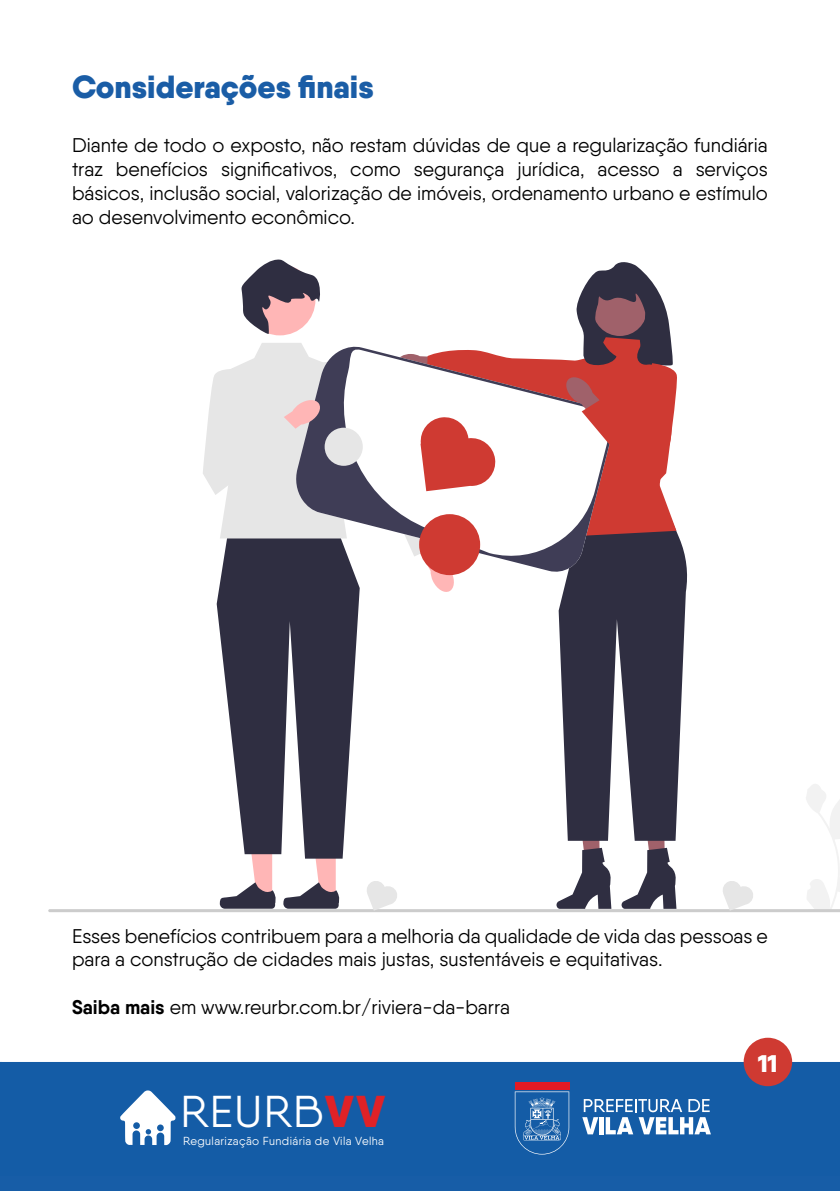
<style>
.page{position:relative;width:840px;height:1191px;background:#fff}
.page>*{position:absolute;margin:0;border:0;box-sizing:border-box;transform-origin:0 0}
.t1{font:44.6px "Qanelas";letter-spacing:.03em;color:#fff}
.t2{font:900 32px "Qanelas";color:#1a5da6}
.t3{font:900 24px "Qanelas";color:#fff}
.t4{font:19.8px/23.8px "Qanelas";color:#000;text-align:justify}
.t5{font:11.6px "Qanelas";letter-spacing:.03em;color:#fff}
.s1{font-weight:700}
.s2{font-weight:900;color:#e02227}
</style>
<div class="page">
<div style="left:0;top:1175px;width:839px;height:16px;background:#175da7"></div>
<div style="left:0;top:1062px;width:839px;height:113px;background:#145ca6"></div>
<svg style="left:514px;top:1091px;width:55px;height:63px"></svg>
<div style="left:514px;top:1082px;width:55px;height:7px;background:#e21a24"></div>
<svg style="left:582px;top:1099px;width:128px;height:35px"></svg>
<svg style="left:120px;top:1090px;width:55px;height:55px"></svg>
<div style="left:743px;top:1037px;width:48px;height:49px;background:#cf3a32;border-radius:50%"></div>
<svg style="left:558px;top:535px;width:130px;height:247px;background:#4d4c5c"></svg>
<svg style="left:216px;top:594px;width:143px;height:188px;background:#4f4f5f"></svg>
<svg style="left:48px;top:782px;width:791px;height:130px"></svg>
<svg style="left:203px;top:259px;width:475px;height:335px"></svg>
<div style="left:324px;top:428px;width:38px;height:38px;background:#e6e6e6;border-radius:50%"></div>
<h2 class="t2" style="left:72px;top:66px;width:303px">Considerações finais</h2>
<p class="t4" style="left:72px;top:133px;width:697px">Diante de todo o exposto, não restam dúvidas de que a regularização fundiária traz benefícios significativos, como segurança jurídica, acesso a serviços básicos, inclusão social, valorização de imóveis, ordenamento urbano e estímulo ao desenvolvimento econômico.</p>
<p class="t4" style="left:72px;top:923px;width:697px">Esses benefícios contribuem para a melhoria da qualidade de vida das pessoas e para a construção de cidades mais justas, sustentáveis e equitativas.</p>
<p class="t4" style="left:72px;top:995px;width:439px"><span class="s1">Saiba mais</span> em www.reurbr.com.br/riviera-da-barra</p>
<h1 class="t1" style="left:180px;top:1084px;width:206px">REURB<span class="s2">VV</span></h1>
<p class="t5" style="left:183px;top:1133px;width:202px">Regularização Fundiária de Vila Velha</p>
<p class="t3" style="left:757px;top:1047px;width:21px">11</p>
<p class="t3" style="left:761px;top:1047px;width:13px">7</p>
</div>
